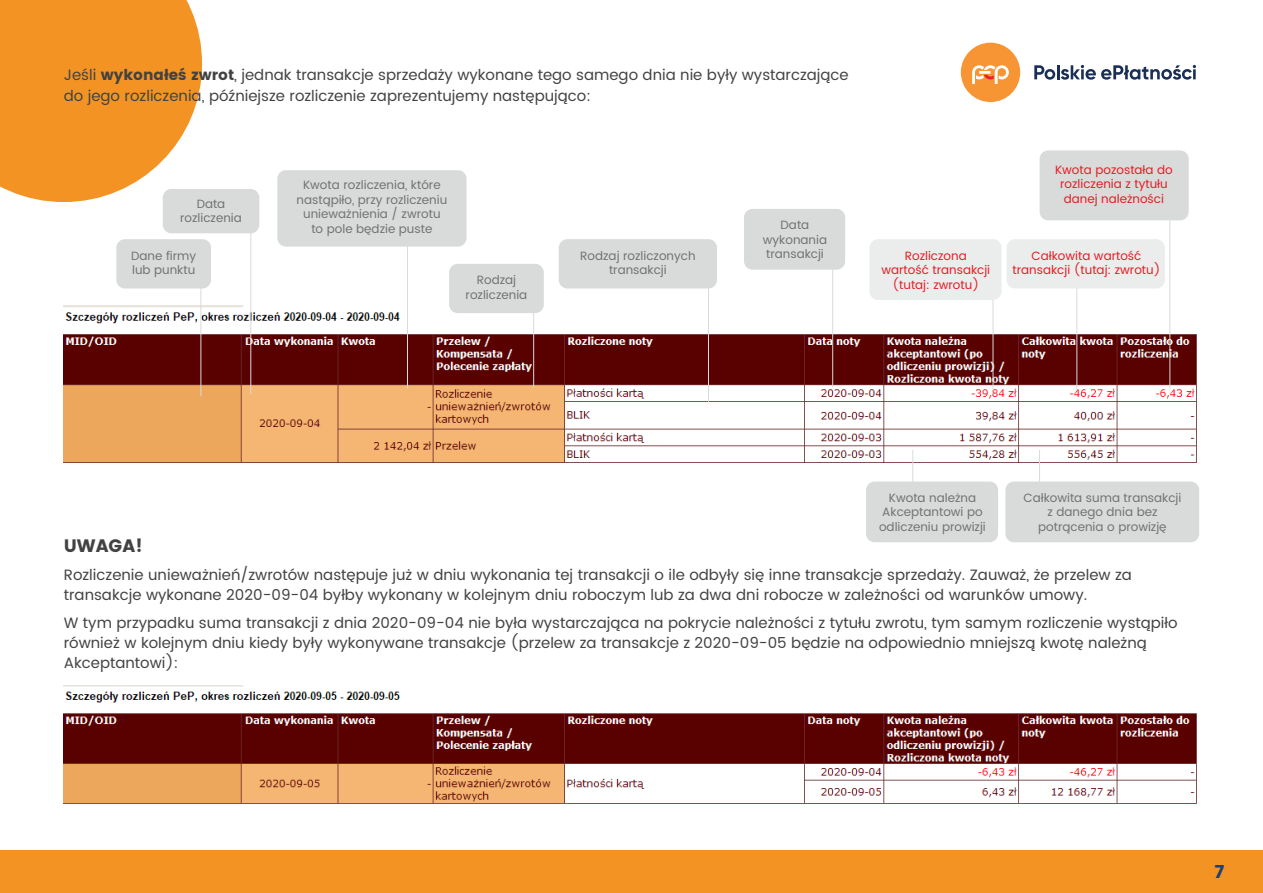
<style>
.page{position:relative;width:1263px;height:893px;background:#fff}
.page>*{position:absolute;margin:0;border:0;box-sizing:border-box;transform-origin:0 0}
.t1{font:700 18px "Poppins";color:#434242}
.t2{font:700 18px "Poppins";color:#1e4071}
.t3{font:15px/20.2px "Poppins";color:#434242}
.t4{font:12px/14.4px "Poppins";color:#727271;text-align:center}
.t5{font:12px/14.4px "Poppins";color:#e31e24;text-align:center}
.s1{font-weight:700}
</style>
<div class="page">
<div style="left:0;top:850px;width:1263px;height:43px;background:#f39324"></div>
<img style="left:64px;top:686px;width:1133px;height:118px">
<div style="left:1005px;top:481px;width:194px;height:61px;background:#d9dada;border-radius:9px"></div>
<img style="left:64px;top:306px;width:1133px;height:161px">
<svg style="left:0;top:0;width:202px;height:202px;background:#f49e3a"></svg>
<div style="left:961px;top:43px;width:59px;height:59px;background:#f79433;border-radius:50%"></div>
<svg style="left:972px;top:65px;width:37px;height:19px"></svg>
<svg style="left:1034px;top:65px;width:162px;height:15px"></svg>
<hr style="left:250px;top:202px;width:1px;height:192px;background:#d9dada">
<div style="left:163px;top:189px;width:96px;height:44px;background:#d9dada;border-radius:9px"></div>
<hr style="left:200px;top:254px;width:1px;height:142px;background:#d9dada">
<div style="left:116px;top:239px;width:95px;height:49px;background:#d9dada;border-radius:9px"></div>
<hr style="left:708px;top:244px;width:1px;height:158px;background:#d9dada">
<div style="left:559px;top:239px;width:158px;height:49px;background:#d9dada;border-radius:9px"></div>
<hr style="left:832px;top:221px;width:1px;height:166px;background:#d9dada">
<div style="left:744px;top:209px;width:101px;height:61px;background:#d9dada;border-radius:9px"></div>
<hr style="left:992px;top:267px;width:1px;height:122px;background:#d9dada">
<div style="left:869px;top:239px;width:132px;height:61px;background:#ebecec;border-radius:9px"></div>
<hr style="left:1076px;top:267px;width:1px;height:122px;background:#d9dada">
<div style="left:1006px;top:239px;width:159px;height:49px;background:#ebecec;border-radius:9px"></div>
<hr style="left:1169px;top:209px;width:1px;height:180px;background:#d9dada">
<div style="left:1039px;top:150px;width:150px;height:70px;background:#d9dada;border-radius:9px"></div>
<hr style="left:533px;top:278px;width:1px;height:109px;background:#d9dada">
<div style="left:449px;top:264px;width:95px;height:49px;background:#d9dada;border-radius:9px"></div>
<hr style="left:407px;top:174px;width:1px;height:215px;background:#d9dada">
<div style="left:277px;top:170px;width:189px;height:77px;background:#d9dada;border-radius:9px"></div>
<div style="left:866px;top:481px;width:132px;height:61px;background:#d9dada;border-radius:9px"></div>
<hr style="left:1039px;top:450px;width:1px;height:38px;background:#d9dada">
<hr style="left:912px;top:450px;width:1px;height:38px;background:#d9dada">
<p class="t3" style="left:64px;top:65px;width:786px">Jeśli <span class="s1">wykonałeś zwrot</span>, jednak transakcje sprzedaży wykonane tego samego dnia nie były wystarczające do jego rozliczenia, późniejsze rozliczenie zaprezentujemy następująco:</p>
<p class="t4" style="left:296px;top:178px;width:152px">Kwota rozliczenia, które nastąpiło, przy rozliczeniu unieważnienia / zwrotu to pole będzie puste</p>
<p class="t4" style="left:180px;top:197px;width:63px">Data rozliczenia</p>
<p class="t4" style="left:131px;top:248px;width:67px;text-align:left">Dane firmy lub punktu</p>
<p class="t4" style="left:580px;top:248px;width:117px">Rodzaj rozliczonych transakcji</p>
<p class="t4" style="left:466px;top:273px;width:63px">Rodzaj rozliczenia</p>
<p class="t4" style="left:763px;top:218px;width:66px">Data wykonania transakcji</p>
<p class="t5" style="left:1055px;top:162px;width:119px">Kwota pozostała do rozliczenia z tytułu danej należności</p>
<p class="t5" style="left:881px;top:248px;width:110px">Rozliczona wartość transakcji (tutaj: zwrotu)</p>
<p class="t5" style="left:1012px;top:248px;width:149px">Całkowita wartość transakcji (tutaj: zwrotu)</p>
<p class="t1" style="left:64px;top:533px;width:81px">UWAGA!</p>
<p class="t4" style="left:879px;top:491px;width:108px">Kwota należna<br>Akceptantowi po odliczeniu prowizji</p>
<p class="t4" style="left:1023px;top:491px;width:159px">Całkowita suma transakcji z danego dnia bez potrącenia o prowizję</p>
<p class="t3" style="left:64px;top:565px;width:1070px">Rozliczenie unieważnień/zwrotów następuje już w dniu wykonania tej transakcji o ile odbyły się inne transakcje sprzedaży. Zauważ, że przelew za transakcje wykonane 2020-09-04 byłby wykonany w kolejnym dniu roboczym lub za dwa dni robocze w zależności od warunków umowy.</p>
<p class="t3" style="left:64px;top:612px;width:1115px">W tym przypadku suma transakcji z dnia 2020-09-04 nie była wystarczająca na pokrycie należności z tytułu zwrotu, tym samym rozliczenie wystąpiło również w kolejnym dniu kiedy były wykonywane transakcje (przelew za transakcje z 2020-09-05 będzie na odpowiednio mniejszą kwotę należną<br>Akceptantowi):</p>
<p class="t2" style="left:1214px;top:859px;width:12px">7</p>
</div>
